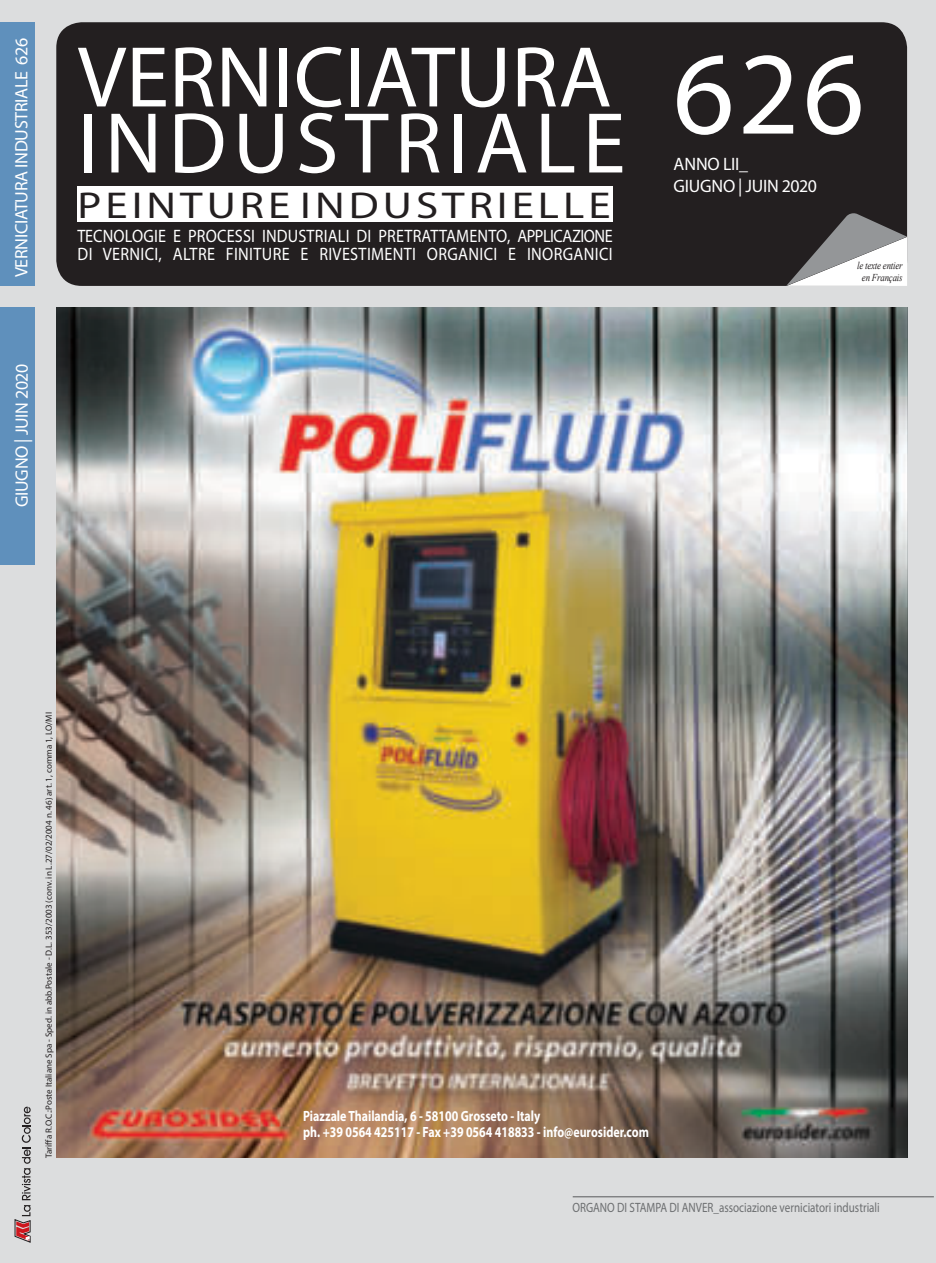
<style>
.page{position:relative;width:936px;height:1263px;background:#dcddde}
.page>*{position:absolute;margin:0;border:0;box-sizing:border-box;transform-origin:0 0}
.t1{font:87px/66px "Myriad Pro";letter-spacing:.005em;color:#fff}
.t2{font:37.5px "Myriad Pro";letter-spacing:.09em;color:#231f20;scale:1.2 1}
.t3{font:18px/18px "Myriad Pro";letter-spacing:.01em;color:#fff;scale:.9 1}
.t4{font:18px/21.6px "Myriad Pro";letter-spacing:-.01em;color:#fff}
.t5{font:18px "Myriad Pro";letter-spacing:-.02em;color:#fff}
.t6{font:700 14.85px/16.4px "Myriad Pro";color:#fff;scale:.8 1}
.t7{font:13.5px "Myriad Pro";color:#6d6f71;scale:.82 1}
.t8{font:italic 10.5px/12.6px "Times New Roman";letter-spacing:-.02em;color:#231f20;text-align:center;scale:.84 1}
.t9{font:9px "Myriad Pro";color:#231f20}
.s1{font-size:118.5px}
</style>
<div class="page">
<img style="left:56px;top:307px;width:851px;height:850px">
<svg style="left:56px;top:307px;width:4px;height:4px"></svg>
<div style="left:56px;top:22px;width:851px;height:264px;background:#231f20;border-radius:26px"></div>
<svg style="left:786px;top:213px;width:121px;height:73px"></svg>
<svg style="left:14px;top:1107px;width:17px;height:136px"></svg>
<div style="left:0;top:22px;width:35px;height:264px;background:#5f90bc"></div>
<hr style="left:572px;top:1196px;width:361px;height:1px;background:#58595b">
<div style="left:0;top:307px;width:35px;height:257px;background:#5f90bc"></div>
<div style="left:77px;top:187px;width:535px;height:35px;background:#fff"></div>
<p class="t5" style="left:14px;top:277px;width:241px;rotate:-90deg">VERNICIATURA INDUSTRIALE 626</p>
<p class="t4" style="left:13px;top:507px;width:145px;rotate:-90deg">GIUGNO | JUIN 2020</p>
<h1 class="t1" style="left:78px;top:52px;width:788px">VERNICIATURA <span class="s1">626<br></span>INDUSTRIALE</h1>
<p class="t4" style="left:673px;top:155px;width:145px">ANNO LII_<br>GIUGNO | JUIN 2020</p>
<h2 class="t2" style="left:78px;top:190px;width:446px">PEINTURE INDUSTRIELLE</h2>
<p class="t3" style="left:78px;top:229px;width:596px">TECNOLOGIE E PROCESSI INDUSTRIALI DI PRETRATTAMENTO, APPLICAZIONE<br>DI VERNICI, ALTRE FINITURE E RIVESTIMENTI ORGANICI E INORGANICI</p>
<p class="t8" style="left:857px;top:260px;width:56px">le texte entier en Français</p>
<p class="t9" style="left:45px;top:1158px;width:447px;rotate:-90deg">Tariffa R.O.C.:Poste Italiane Spa - Sped. in abb.Postale - D.L. 353/2003 (conv. in L.27/02/2004 n. 46) art. 1, comma 1, LO/MI</p>
<p class="t6" style="left:303px;top:1108px;width:434px">Piazzale Thailandia, 6 - 58100 Grosseto - Italy<br>ph. +39 0564 425117 - Fax +39 0564 418833 - info@eurosider.com</p>
<p class="t7" style="left:572px;top:1202px;width:376px">ORGANO DI STAMPA DI ANVER_associazione verniciatori industriali</p>
</div>
